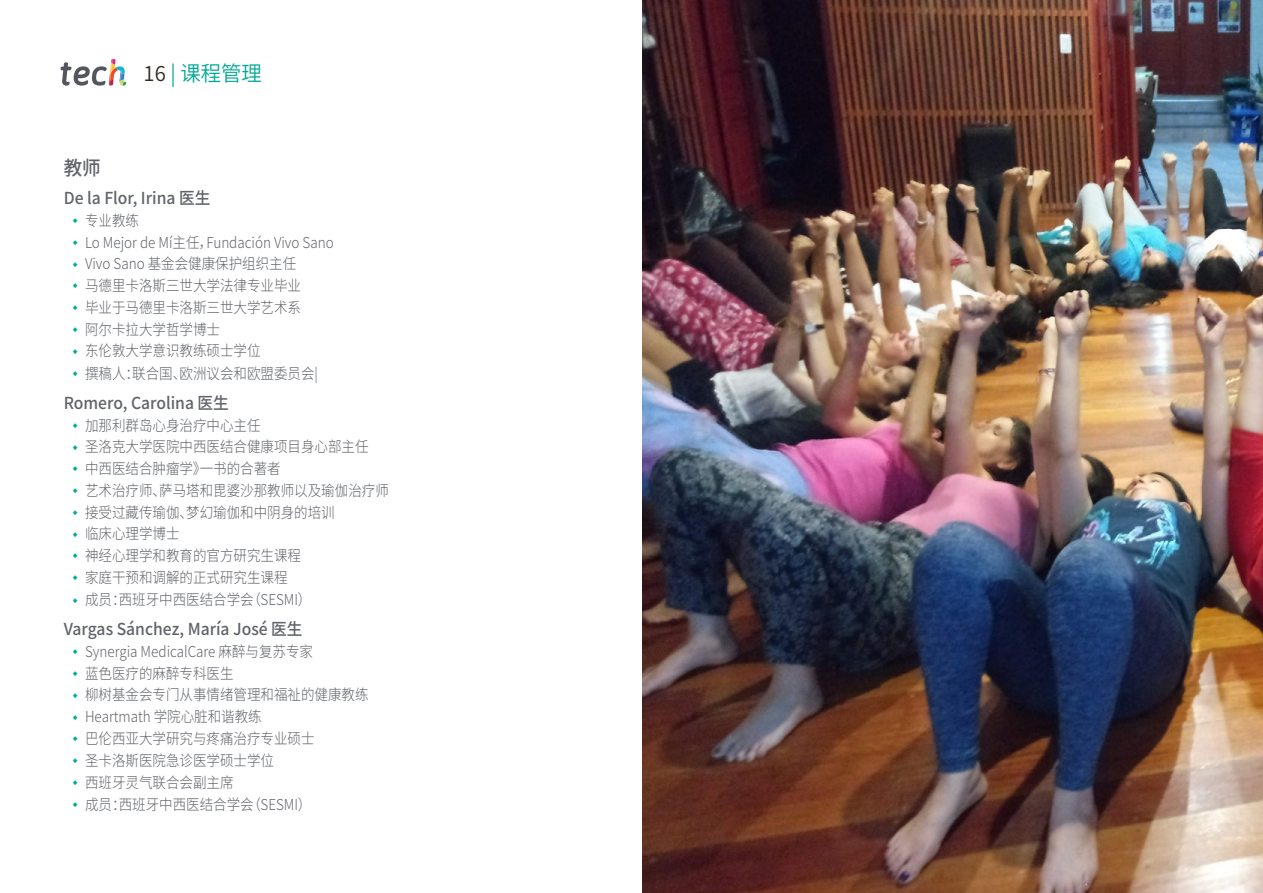
<style>
.page{position:relative;width:1263px;height:893px;background:#fff}
.page>*{position:absolute;margin:0;border:0;box-sizing:border-box;transform-origin:0 0}
.t1{font:21px "Source Han Sans CN";color:#00a996}
.t2{font:500 19.5px "Source Han Sans CN";color:#61646a;scale:.95 1}
.t3{font:500 16.5px "Source Han Sans CN";color:#61646a;scale:.95 1}
.t4{font:300 15px/21.9px "Source Han Sans CN";color:#61646a;scale:.9 1}
.s1{color:#312e20}
</style>
<div class="page">
<img style="left:642px;top:0;width:621px;height:893px">
<svg style="left:61px;top:59px;width:65px;height:27px"></svg>
<h1 class="t1" style="left:144px;top:61px;width:120px"><span class="s1">16</span> | 课程管理</h1>
<h2 class="t2" style="left:64px;top:156px;width:41px">教师</h2>
<p class="t3" style="left:64px;top:189px;width:156px">De la Flor, Irina 医生</p>
<p class="t4" style="left:85px;top:210px;width:278px">专业教练<br>Lo Mejor de Mí主任，Fundación Vivo Sano<br>Vivo Sano 基金会健康保护组织主任<br>马德里卡洛斯三世大学法律专业毕业<br>毕业于马德里卡洛斯三世大学艺术系<br>阿尔卡拉大学哲学博士<br>东伦敦大学意识教练硕士学位<br>撰稿人：联合国、欧洲议会和欧盟委员会|</p>
<p class="t3" style="left:64px;top:394px;width:175px">Romero, Carolina 医生</p>
<p class="t4" style="left:85px;top:414px;width:339px">加那利群岛心身治疗中心主任<br>圣洛克大学医院中西医结合健康项目身心部主任<br>中西医结合肿瘤学》一书的合著者<br>艺术治疗师、萨马塔和毘婆沙那教师以及瑜伽治疗师接受过藏传瑜伽、梦幻瑜伽和中阴身的培训<br>临床心理学博士<br>神经心理学和教育的官方研究生课程<br>家庭干预和调解的正式研究生课程<br>成员：西班牙中西医结合学会（SESMI）</p>
<p class="t3" style="left:64px;top:620px;width:253px">Vargas Sánchez, María José 医生</p>
<p class="t4" style="left:85px;top:641px;width:316px">Synergia MedicalCare 麻醉与复苏专家<br>蓝色医疗的麻醉专科医生<br>柳树基金会专门从事情绪管理和福祉的健康教练<br>Heartmath 学院心脏和谐教练<br>巴伦西亚大学研究与疼痛治疗专业硕士<br>圣卡洛斯医院急诊医学硕士学位<br>西班牙灵气联合会副主席<br>成员：西班牙中西医结合学会（SESMI）</p>
</div>
